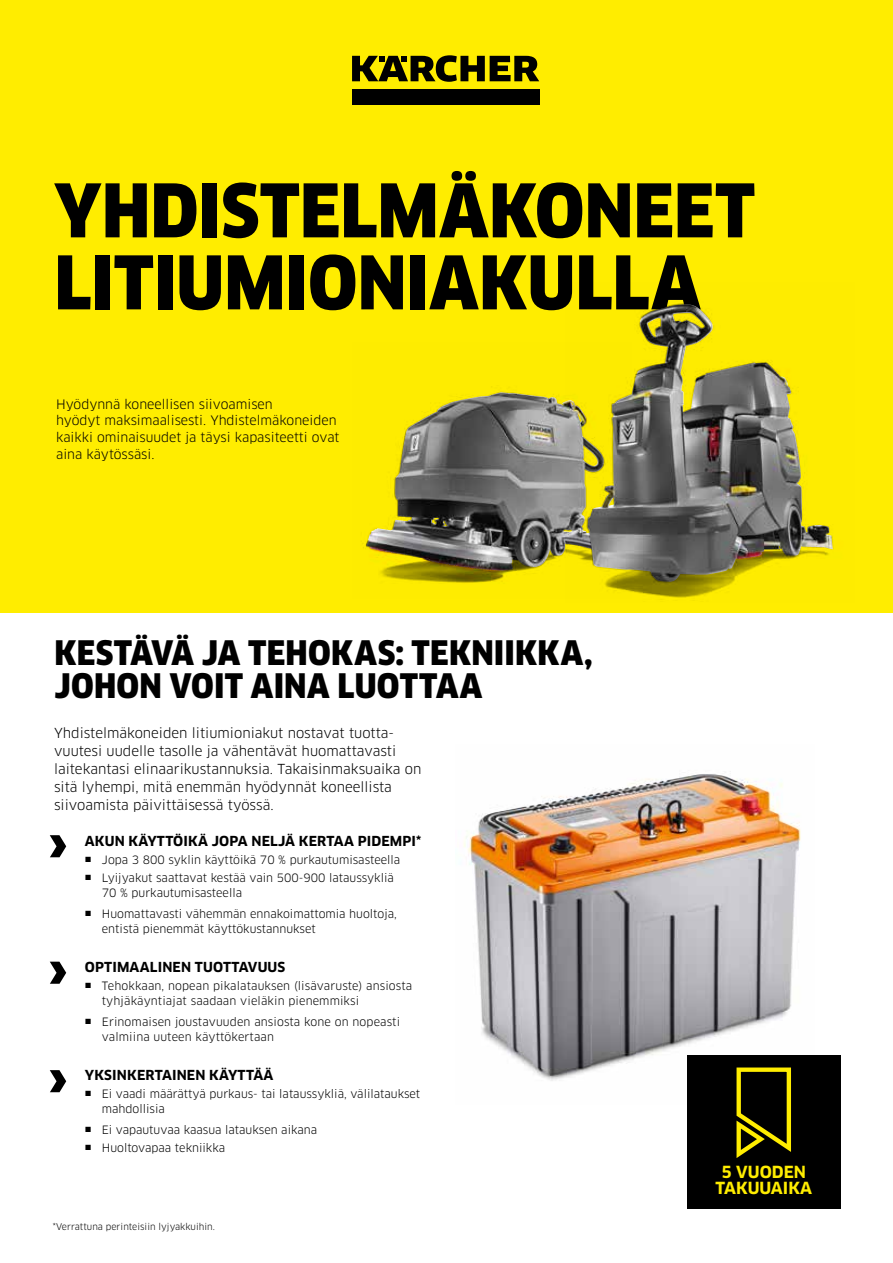
<style>
.page{position:relative;width:893px;height:1263px;background:#fff}
.page>*{position:absolute;margin:0;border:0;box-sizing:border-box;transform-origin:0 0}
.t1{font:900 72px/72px "Clan Pro Narr";color:#000}
.t2{font:900 33px/33px "Clan Pro Narr";letter-spacing:.005em;color:#000}
.t3{font:700 16.35px/16.8px "Clan Pro";color:#ffed00;text-align:center}
.t4{font:13.5px/18px "Clan Pro";color:#000}
.t5{font:700 13.5px "Clan Pro";letter-spacing:.01em;color:#000}
.t6{font:12.75px/16.6px "Clan Pro";color:#000}
.t7{font:11.25px/14.7px "Clan Pro";color:#000}
.t8{font:9px "Clan Pro";color:#000}
</style>
<div class="page">
<div style="left:0;top:0;width:893px;height:612px;background:#ffed00"></div>
<img style="left:362px;top:386px;width:204px;height:197px">
<img style="left:367px;top:393px;width:131px;height:159px">
<svg style="left:50px;top:835px;width:16px;height:22px"></svg>
<svg style="left:50px;top:962px;width:16px;height:22px"></svg>
<svg style="left:50px;top:1070px;width:16px;height:22px"></svg>
<img style="left:463px;top:774px;width:352px;height:307px">
<img style="left:479px;top:775px;width:218px;height:49px">
<div style="left:352px;top:89px;width:187px;height:15px;background:#000"></div>
<svg style="left:352px;top:55px;width:187px;height:27px"></svg>
<div style="left:687px;top:1056px;width:153px;height:153px;background:#000"></div>
<svg style="left:736px;top:1067px;width:55px;height:91px"></svg>
<img style="left:566px;top:303px;width:268px;height:297px">
<img style="left:588px;top:305px;width:174px;height:277px">
<h1 class="t1" style="left:54px;top:176px;width:702px">YHDISTELMÄKONEET<br>LITIUMIONIAKULLA</h1>
<p class="t6" style="left:56px;top:396px;width:285px">Hyödynnä koneellisen siivoamisen<br>hyödyt maksimaalisesti. Yhdistelmäkoneiden kaikki ominaisuudet ja täysi kapasiteetti ovat aina käytössäsi.</p>
<h2 class="t2" style="left:54px;top:636px;width:540px">KESTÄVÄ JA TEHOKAS: TEKNIIKKA,<br>JOHON VOIT AINA LUOTTAA</h2>
<p class="t4" style="left:54px;top:724px;width:369px">Yhdistelmäkoneiden litiumioniakut nostavat tuotta&shy;vuutesi uudelle tasolle ja vähentävät huomattavasti laitekantasi elinaarikustannuksia. Takaisinmaksuaika on sitä lyhempi, mitä enemmän hyödynnät koneellista siivoamista päivittäisessä työssä.</p>
<p class="t5" style="left:85px;top:833px;width:338px">AKUN KÄYTTÖIKÄ JOPA NELJÄ KERTAA PIDEMPI*</p>
<p class="t7" style="left:85px;top:853px;width:317px"><sup>■</sup> Jopa 3 800 syklin käyttöikä 70 % purkautumisasteella</p>
<p class="t7" style="left:102px;top:871px;width:294px;text-indent:-17px"><sup>■</sup> Lyijyakut saattavat kestää vain 500-900 lataussykliä<br>70 % purkautumisasteella</p>
<p class="t7" style="left:102px;top:907px;width:297px;text-indent:-17px"><sup>■</sup> Huomattavasti vähemmän ennakoimattomia huoltoja, entistä pienemmät käyttökustannukset</p>
<p class="t5" style="left:85px;top:959px;width:202px">OPTIMAALINEN TUOTTAVUUS</p>
<p class="t7" style="left:102px;top:979px;width:312px;text-indent:-17px"><sup>■</sup> Tehokkaan, nopean pikalatauksen (lisävaruste) ansiosta tyhjäkäyntiajat saadaan vieläkin pienemmiksi</p>
<p class="t7" style="left:102px;top:1015px;width:300px;text-indent:-17px"><sup>■</sup> Erinomaisen joustavuuden ansiosta kone on nopeasti valmiina uuteen käyttökertaan</p>
<p class="t5" style="left:85px;top:1067px;width:190px">YKSINKERTAINEN KÄYTTÄÄ</p>
<p class="t7" style="left:102px;top:1087px;width:320px;text-indent:-17px"><sup>■</sup> Ei vaadi määrättyä purkaus- tai lataussykliä, välilataukset mahdollisia</p>
<p class="t7" style="left:85px;top:1123px;width:234px"><sup>■</sup> Ei vapautuvaa kaasua latauksen aikana</p>
<p class="t7" style="left:85px;top:1141px;width:142px"><sup>■</sup> Huoltovapaa tekniikka</p>
<p class="t8" style="left:53px;top:1221px;width:163px">*Verrattuna perinteisiin lyjyakkuihin.</p>
<h3 class="t3" style="left:715px;top:1163px;width:98px">5 VUODEN<br>TAKUUAIKA</h3>
</div>
